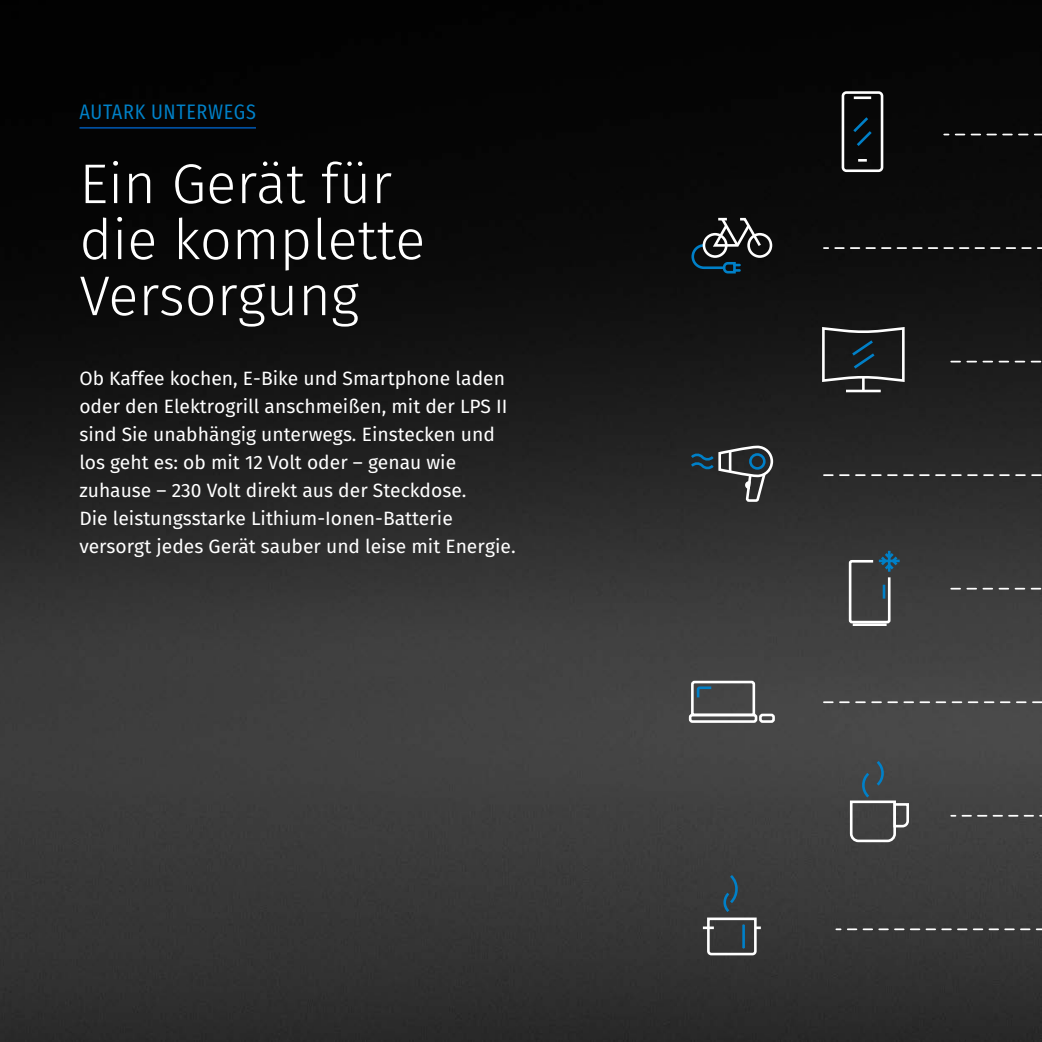
<style>
.page{position:relative;width:1042px;height:1042px;background:#fff}
.page>*{position:absolute;margin:0;border:0;box-sizing:border-box;transform-origin:0 0}
.produkte_h1{font:300 56px/56px "Fira Sans";color:#fff}
.überzeile{font:21px "Fira Sans Condensed";letter-spacing:.03em;color:#0081c9}
.kategorie-sl{font:19.25px/28px "Fira Sans";color:#fff}
</style>
<div class="page">
<img style="left:0;top:0;width:1042px;height:1042px">
<svg style="left:703px;top:872px;width:58px;height:84px;background:#484d4f"></svg>
<hr style="left:853px;top:623px;width:33px;height:3px;background:#fff">
<svg style="left:847px;top:550px;width:53px;height:75px;background:#4f5659"></svg>
<svg style="left:848px;top:758px;width:62px;height:85px;background:#535758"></svg>
<svg style="left:688px;top:444px;width:86px;height:59px;background:#404345"></svg>
<div style="left:749px;top:453px;width:16px;height:17px;border:3px solid #0080c8;border-radius:50%"></div>
<hr style="left:846px;top:390px;width:35px;height:2px;background:#fff">
<svg style="left:820px;top:325px;width:86px;height:66px;background:#373a3b"></svg>
<div style="left:841px;top:91px;width:42px;height:81px;border:3px solid #fff;border-radius:3px"></div>
<hr style="left:854px;top:96px;width:17px;height:3px;background:#fff">
<svg style="left:858px;top:159px;width:9px;height:3px"></svg>
<svg style="left:850px;top:114px;width:24px;height:35px"></svg>
<div style="left:689px;top:713px;width:68px;height:10px;border:3px solid #fff;border-radius:2px"></div>
<div style="left:759px;top:713px;width:16px;height:10px;border:3px solid #fff;border-radius:2px"></div>
<svg style="left:690px;top:679px;width:66px;height:38px"></svg>
<div style="left:747px;top:233px;width:25px;height:25px;border:3px solid #fff;border-radius:50%"></div>
<svg style="left:690px;top:216px;width:73px;height:59px;background:#2e353a"></svg>
<div style="left:942px;top:133px;width:100px;height:63px;background:#0a0a0a"></div>
<div style="left:822px;top:246px;width:220px;height:34px;background:#101010"></div>
<svg style="left:824px;top:474px;width:218px;height:2px"></svg>
<svg style="left:951px;top:361px;width:91px;height:1px"></svg>
<svg style="left:951px;top:588px;width:91px;height:1px"></svg>
<div style="left:949px;top:783px;width:93px;height:34px;background:#434343"></div>
<svg style="left:824px;top:701px;width:218px;height:2px"></svg>
<div style="left:834px;top:859px;width:208px;height:72px;background:#3b3b3b"></div>
<hr style="left:79px;top:127px;width:177px;height:2px;background:#004f9f">
<p class="überzeile" style="left:79px;top:92px;width:178px">AUTARK UNTERWEGS</p>
<p class="produkte_h1" style="left:79px;top:155px;width:347px">Ein Gerät für die komplette<br>Versorgung</p>
<p class="kategorie-sl" style="left:79px;top:364px;width:438px">Ob Kaffee kochen, E-Bike und Smartphone laden oder den Elektrogrill anschmeißen, mit der LPS II sind Sie unabhängig unterwegs. Einstecken und los geht es: ob mit 12 Volt oder – genau wie zuhause – 230 Volt direkt aus der Steckdose.<br>Die leistungsstarke Lithium-Ionen-Batterie versorgt jedes Gerät sauber und leise mit Energie.</p>
</div>
